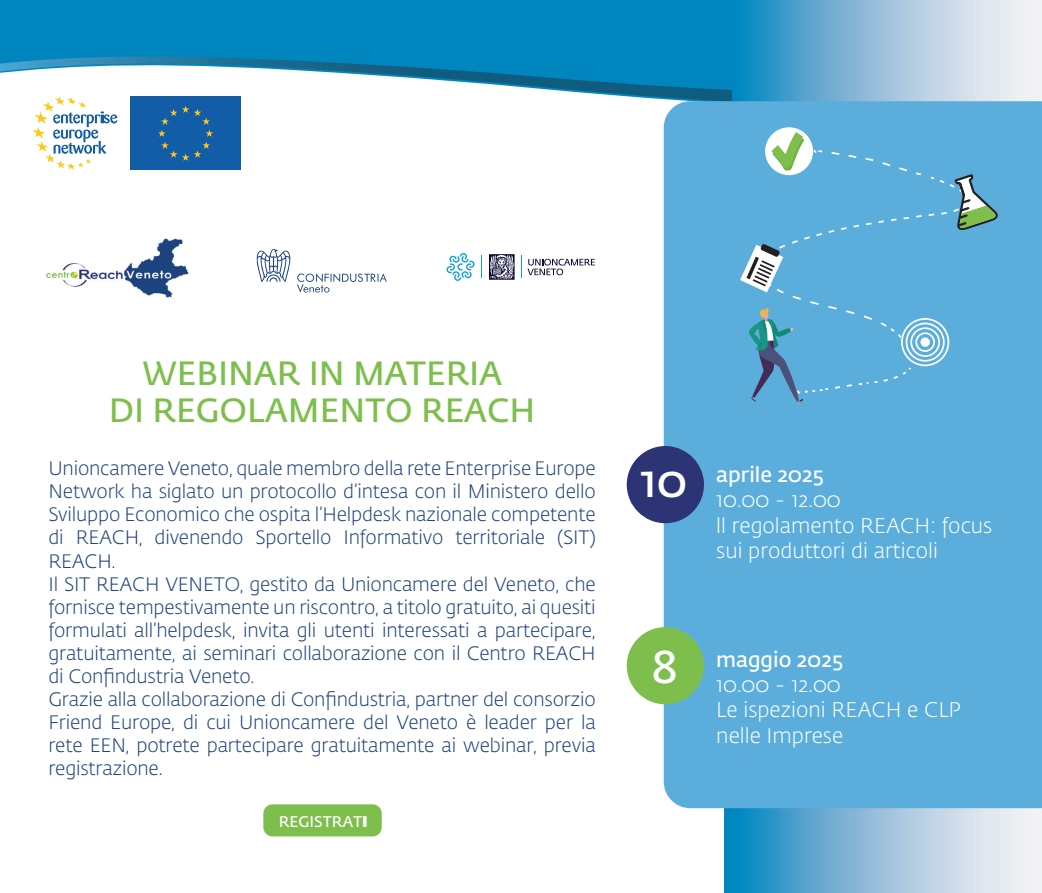
<style>
.page{position:relative;width:1042px;height:893px;background:#fff}
.page>*{position:absolute;margin:0;border:0;box-sizing:border-box;transform-origin:0 0}
.t1{font:600 45.5px "Fedra Sans Std";color:#fff}
.t2{font:600 33.25px "Fedra Sans Std";color:#7ebe4d}
.t3{font:300 21px/25.2px "Fedra Sans Std";color:#fff}
.t4{font:600 21px "Fedra Sans Std";color:#fff}
.t5{font:300 19.25px/23.1px "Fedra Sans Std";letter-spacing:-.01em;color:#1e437e;text-align:justify}
.t6{font:600 15.4px "Fedra Sans Std";color:#fff}
</style>
<div class="page">
<svg style="left:725px;top:0;width:317px;height:893px;background:#92c0dc"></svg>
<div style="left:0;top:0;width:734px;height:201px;background:#0085bf"></div>
<div style="left:0;top:102px;width:664px;height:101px;background:#fff"></div>
<img style="left:0;top:57px;width:732px;height:45px">
<svg style="left:257px;top:249px;width:130px;height:44px"></svg>
<img style="left:46px;top:238px;width:143px;height:60px">
<svg style="left:32px;top:97px;width:85px;height:73px;background:#e0e7e7"></svg>
<div style="left:130px;top:97px;width:111px;height:73px;background:#135ca7"></div>
<svg style="left:158px;top:106px;width:55px;height:55px"></svg>
<div style="left:664px;top:101px;width:378px;height:707px;background:#5baedc"></div>
<hr style="left:732px;top:0;width:4px;height:101px;background:#0085bf">
<div style="left:263px;top:804px;width:119px;height:32px;background:#7ebe4d;border-radius:9px"></div>
<svg style="left:627px;top:445px;width:78px;height:78px;background:#495891"></svg>
<svg style="left:627px;top:626px;width:78px;height:78px;background:#87c271"></svg>
<svg style="left:740px;top:122px;width:263px;height:282px;background:#62afd7"></svg>
<svg style="left:446px;top:253px;width:28px;height:28px"></svg>
<svg style="left:481px;top:256px;width:1px;height:22px"></svg>
<svg style="left:521px;top:256px;width:74px;height:22px"></svg>
<svg style="left:489px;top:254px;width:25px;height:26px"></svg>
<p class="t2" style="left:142px;top:353px;width:362px">WEBINAR IN MATERIA</p>
<p class="t2" style="left:109px;top:390px;width:428px">DI REGOLAMENTO REACH</p>
<p class="t5" style="left:48px;top:457px;width:549px">Unioncamere Veneto, quale membro della rete Enterprise Europe Network ha siglato un protocollo d’intesa con il Ministero dello Sviluppo Economico che ospita l’Helpdesk nazionale competente di REACH, divenendo Sportello Informativo territoriale (SIT)<br>REACH.</p>
<p class="t5" style="left:48px;top:573px;width:549px">Il SIT REACH VENETO, gestito da Unioncamere del Veneto, che fornisce tempestivamente un riscontro, a titolo gratuito, ai quesiti formulati all’helpdesk, invita gli utenti interessati a partecipare, gratuitamente, ai seminari collaborazione con il Centro REACH di Confindustria Veneto.</p>
<p class="t5" style="left:48px;top:688px;width:549px">Grazie alla collaborazione di Confindustria, partner del consorzio Friend Europe, di cui Unioncamere del Veneto è leader per la rete EEN, potrete partecipare gratuitamente ai webinar, previa registrazione.</p>
<p class="t6" style="left:279px;top:812px;width:92px">REGISTRATI</p>
<p class="t1" style="left:640px;top:453px;width:49px">10</p>
<p class="t4" style="left:716px;top:462px;width:109px">aprile 2025</p>
<p class="t3" style="left:716px;top:488px;width:126px">10.00 - 12.00</p>
<p class="t3" style="left:716px;top:513px;width:277px">ll regolamento REACH: focus sui produttori di articoli</p>
<p class="t1" style="left:651px;top:639px;width:28px">8</p>
<p class="t4" style="left:716px;top:647px;width:128px">maggio 2025</p>
<p class="t3" style="left:716px;top:673px;width:126px">10.00 - 12.00</p>
<p class="t3" style="left:716px;top:698px;width:246px">Le ispezioni REACH e CLP nelle Imprese</p>
</div>
